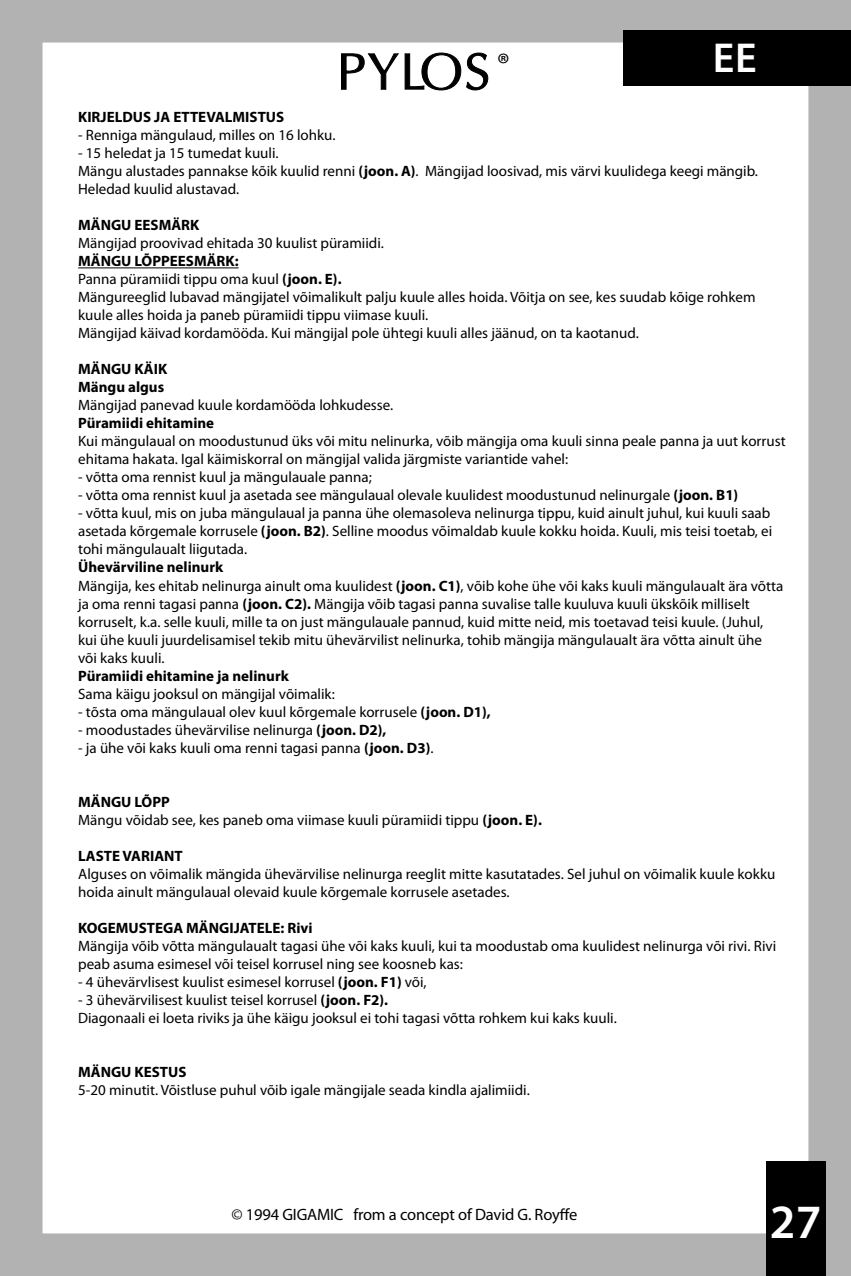
<style>
.page{position:relative;width:851px;height:1276px;background:#fff}
.page>*{position:absolute;margin:0;border:0;box-sizing:border-box;transform-origin:0 0}
.t1{font:600 48px "Myriad Pro";color:#fff}
.t2{font:600 42px "Myriad Pro";color:#fff}
.t3{font:30px "Myriad Pro";color:#000}
.t4{font:16.5px "Myriad Pro";letter-spacing:-.01em;color:#000}
.t5{font:15px/18px "Myriad Pro";color:#000}
.t6{font:700 15px/18px "Myriad Pro";color:#000}
.s1{font-weight:700}
</style>
<div class="page">
<div style="left:0;top:0;width:850px;height:1276px;background:#b3b2b2"></div>
<div style="left:42px;top:42px;width:767px;height:1192px;background:#fff"></div>
<div style="left:765px;top:1161px;width:60px;height:115px;background:#000"></div>
<div style="left:623px;top:30px;width:227px;height:56px;background:#000"></div>
<svg style="left:341px;top:53px;width:147px;height:37px;background:#aeaeae"></svg>
<hr style="left:78px;top:267px;width:161px;height:1px;background:#000">
<h3 class="t3" style="left:497px;top:48px;width:14px">®</h3>
<h2 class="t2" style="left:712px;top:35px;width:46px">EE</h2>
<p class="t6" style="left:78px;top:108px;width:207px">KIRJELDUS JA ETTEVALMISTUS</p>
<p class="t5" style="left:78px;top:127px;width:259px">- Renniga mängulaud, milles on 16 lohku.</p>
<p class="t5" style="left:78px;top:145px;width:681px">- 15 heledat ja 15 tumedat kuuli.<br>Mängu alustades pannakse kõik kuulid renni <span class="s1">(joon. A)</span>. Mängijad loosivad, mis värvi kuulidega keegi mängib.<br>Heledad kuulid alustavad.</p>
<p class="t6" style="left:78px;top:216px;width:123px">MÄNGU EESMÄRK</p>
<p class="t5" style="left:78px;top:235px;width:307px">Mängijad proovivad ehitada 30 kuulist püramiidi.</p>
<p class="t5" style="left:78px;top:253px;width:679px"><span class="s1">MÄNGU LÕPPEESMÄRK:<br></span>Panna püramiidi tippu oma kuul <span class="s1">(joon. E).<br></span>Mängureeglid lubavad mängijatel võimalikult palju kuule alles hoida. Võitja on see, kes suudab kõige rohkem kuule alles hoida ja paneb püramiidi tippu viimase kuuli.<br>Mängijad käivad kordamööda. Kui mängijal pole ühtegi kuuli alles jäänud, on ta kaotanud.</p>
<p class="t6" style="left:78px;top:360px;width:91px">MÄNGU KÄIK<br>Mängu algus</p>
<p class="t5" style="left:78px;top:397px;width:316px">Mängijad panevad kuule kordamööda lohkudesse.</p>
<p class="t6" style="left:78px;top:414px;width:137px">Püramiidi ehitamine</p>
<p class="t5" style="left:78px;top:433px;width:708px">Kui mängulaual on moodustunud üks või mitu nelinurka, võib mängija oma kuuli sinna peale panna ja uut korrust ehitama hakata. Igal käimiskorral on mängijal valida järgmiste variantide vahel:</p>
<p class="t5" style="left:78px;top:469px;width:295px">- võtta oma rennist kuul ja mängulauale panna;</p>
<p class="t5" style="left:78px;top:487px;width:661px">- võtta oma rennist kuul ja asetada see mängulaual olevale kuulidest moodustunud nelinurgale <span class="s1">(joon. B1)</span></p>
<p class="t5" style="left:78px;top:505px;width:695px">- võtta kuul, mis on juba mängulaual ja panna ühe olemasoleva nelinurga tippu, kuid ainult juhul, kui kuuli saab asetada kõrgemale korrusele <span class="s1">(joon. B2)</span>. Selline moodus võimaldab kuule kokku hoida. Kuuli, mis teisi toetab, ei tohi mängulaualt liigutada.</p>
<p class="t5" style="left:78px;top:559px;width:706px"><span class="s1">Ühevärviline nelinurk<br></span>Mängija, kes ehitab nelinurga ainult oma kuulidest <span class="s1">(joon. C1)</span>, võib kohe ühe või kaks kuuli mängulaualt ära võtta ja oma renni tagasi panna <span class="s1">(joon. C2).</span> Mängija võib tagasi panna suvalise talle kuuluva kuuli ükskõik milliselt korruselt, k.a. selle kuuli, mille ta on just mängulauale pannud, kuid mitte neid, mis toetavad teisi kuule. (Juhul, kui ühe kuuli juurdelisamisel tekib mitu ühevärvilist nelinurka, tohib mängija mängulaualt ära võtta ainult ühe või kaks kuuli.</p>
<p class="t6" style="left:78px;top:666px;width:212px">Püramiidi ehitamine ja nelinurk</p>
<p class="t5" style="left:78px;top:685px;width:258px">Sama käigu jooksul on mängijal võimalik:</p>
<p class="t5" style="left:78px;top:703px;width:414px">- tõsta oma mängulaual olev kuul kõrgemale korrusele <span class="s1">(joon. D1),</span></p>
<p class="t5" style="left:78px;top:721px;width:310px">- moodustades ühevärvilise nelinurga <span class="s1">(joon. D2),</span></p>
<p class="t5" style="left:78px;top:739px;width:357px">- ja ühe või kaks kuuli oma renni tagasi panna <span class="s1">(joon. D3)</span>.</p>
<p class="t5" style="left:78px;top:793px;width:465px"><span class="s1">MÄNGU LÕPP<br></span>Mängu võidab see, kes paneb oma viimase kuuli püramiidi tippu <span class="s1">(joon. E).</span></p>
<p class="t6" style="left:78px;top:846px;width:106px">LASTE VARIANT</p>
<p class="t5" style="left:78px;top:865px;width:698px">Alguses on võimalik mängida ühevärvilise nelinurga reeglit mitte kasutatades. Sel juhul on võimalik kuule kokku hoida ainult mängulaual olevaid kuule kõrgemale korrusele asetades.</p>
<p class="t6" style="left:78px;top:918px;width:236px">KOGEMUSTEGA MÄNGIJATELE: Rivi</p>
<p class="t5" style="left:78px;top:937px;width:699px">Mängija võib võtta mängulaualt tagasi ühe või kaks kuuli, kui ta moodustab oma kuulidest nelinurga või rivi. Rivi peab asuma esimesel või teisel korrusel ning see koosneb kas:</p>
<p class="t5" style="left:78px;top:973px;width:350px">- 4 ühevärvlisest kuulist esimesel korrusel <span class="s1">(joon. F1)</span> või,</p>
<p class="t5" style="left:78px;top:991px;width:540px">- 3 ühevärvilisest kuulist teisel korrusel <span class="s1">(joon. F2).<br></span>Diagonaali ei loeta riviks ja ühe käigu jooksul ei tohi tagasi võtta rohkem kui kaks kuuli.</p>
<p class="t6" style="left:78px;top:1062px;width:110px">MÄNGU KESTUS</p>
<p class="t5" style="left:78px;top:1081px;width:453px">5-20 minutit. Võistluse puhul võib igale mängijale seada kindla ajalimiidi.</p>
<p class="t4" style="left:231px;top:1205px;width:347px">© 1994 GIGAMIC from a concept of David G. Royffe</p>
<h1 class="t1" style="left:769px;top:1195px;width:53px">27</h1>
</div>
